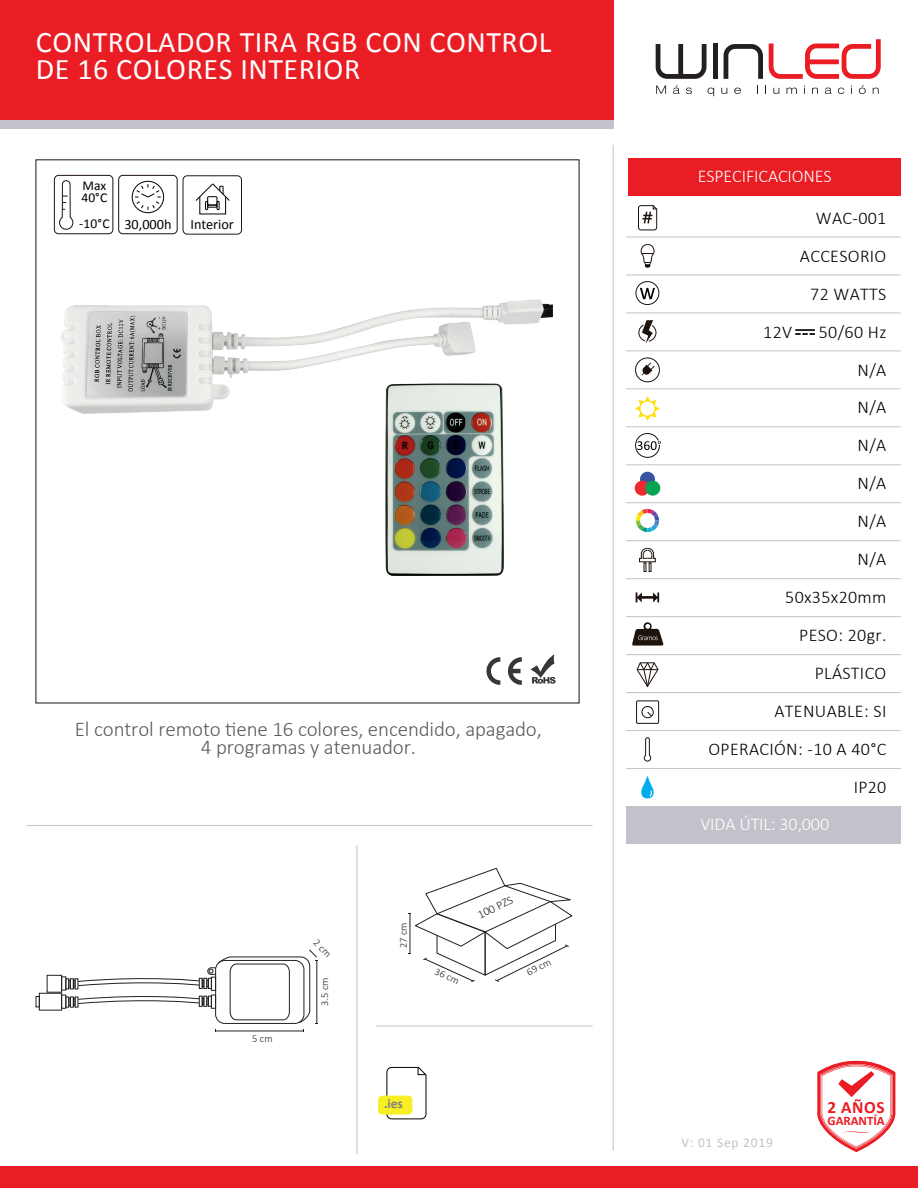
<style>
.page{position:relative;width:918px;height:1188px;background:#fff}
.page>*{position:absolute;margin:0;border:0;box-sizing:border-box;transform-origin:0 0}
.t1{font:30px/27px "Calibri";letter-spacing:.02em;color:#fff}
.t2{font:300 21px/18px "Calibri";letter-spacing:-.005em;color:#5b5b5f;text-align:center}
.t3{font:300 18px/38px "Calibri";letter-spacing:.02em;color:#000;text-align:right}
.t4{font:300 18px "Calibri";letter-spacing:-.005em;color:#fff}
.t5{font:700 17.25px "Calibri";color:#ea1c24}
.t6{font:14.25px "Calibri";color:#000}
.t7{font:13.5px "Calibri";letter-spacing:.055em;color:#c2c3ca}
.t8{font:13.5px/12px "Calibri";color:#000}
.t9{font:700 13.5px "Calibri";color:#808080}
.t10{font:700 12.9px "Calibri";letter-spacing:-.005em;color:#ea1c24}
.t11{font:300 12px "Calibri";color:#221f1f}
.t12{font:300 10.5px "Calibri";color:#221f1f}
.t13{font:300 10.5px "Calibri";color:#232020}
.s1{font-size:13.5px}
</style>
<div class="page">
<div style="left:626px;top:807px;width:275px;height:37px;background:#c2c3ca"></div>
<div style="left:629px;top:158px;width:272px;height:38px;background:#ea1c24"></div>
<div style="left:0;top:120px;width:613px;height:9px;background:#c2c3ca"></div>
<div style="left:0;top:0;width:613px;height:120px;background:#ea1c24"></div>
<div style="left:0;top:1167px;width:918px;height:21px;background:#ea1c24"></div>
<hr style="left:357px;top:845px;width:1px;height:309px;background:#c2c3ca">
<hr style="left:626px;top:806px;width:275px;height:1px;background:#c2c3ca">
<hr style="left:626px;top:768px;width:275px;height:1px;background:#c2c3ca">
<hr style="left:626px;top:730px;width:275px;height:1px;background:#c2c3ca">
<hr style="left:626px;top:692px;width:275px;height:1px;background:#c2c3ca">
<hr style="left:626px;top:654px;width:275px;height:1px;background:#c2c3ca">
<hr style="left:626px;top:616px;width:275px;height:1px;background:#c2c3ca">
<hr style="left:626px;top:578px;width:275px;height:1px;background:#c2c3ca">
<hr style="left:626px;top:540px;width:275px;height:1px;background:#c2c3ca">
<hr style="left:626px;top:502px;width:275px;height:1px;background:#c2c3ca">
<hr style="left:626px;top:464px;width:275px;height:1px;background:#c2c3ca">
<hr style="left:626px;top:426px;width:275px;height:1px;background:#c2c3ca">
<hr style="left:626px;top:388px;width:275px;height:1px;background:#c2c3ca">
<hr style="left:626px;top:350px;width:275px;height:1px;background:#c2c3ca">
<hr style="left:626px;top:313px;width:275px;height:1px;background:#c2c3ca">
<hr style="left:626px;top:275px;width:275px;height:1px;background:#c2c3ca">
<hr style="left:626px;top:237px;width:275px;height:1px;background:#c2c3ca">
<hr style="left:613px;top:145px;width:1px;height:1006px;background:#c2c3ca">
<hr style="left:26px;top:825px;width:567px;height:1px;background:#c2c3ca">
<hr style="left:376px;top:1026px;width:217px;height:1px;background:#c2c3ca">
<svg style="left:817px;top:1061px;width:79px;height:91px"></svg>
<svg style="left:386px;top:1066px;width:41px;height:54px"></svg>
<div style="left:378px;top:1096px;width:34px;height:19px;background:#f7ee23;border-radius:4px"></div>
<svg style="left:656px;top:44px;width:51px;height:35px"></svg>
<div style="left:713px;top:43px;width:5px;height:36px;background:#231f20"></div>
<svg style="left:724px;top:44px;width:39px;height:35px"></svg>
<svg style="left:769px;top:39px;width:112px;height:40px"></svg>
<svg style="left:656px;top:86px;width:10px;height:8px"></svg>
<svg style="left:673px;top:85px;width:7px;height:9px"></svg>
<svg style="left:686px;top:88px;width:6px;height:6px"></svg>
<svg style="left:708px;top:88px;width:6px;height:8px"></svg>
<svg style="left:721px;top:88px;width:6px;height:6px"></svg>
<svg style="left:734px;top:88px;width:7px;height:6px"></svg>
<svg style="left:773px;top:88px;width:6px;height:6px"></svg>
<svg style="left:787px;top:88px;width:10px;height:6px"></svg>
<svg style="left:812px;top:88px;width:6px;height:6px"></svg>
<svg style="left:825px;top:88px;width:7px;height:6px"></svg>
<svg style="left:838px;top:88px;width:6px;height:6px"></svg>
<svg style="left:859px;top:85px;width:7px;height:9px"></svg>
<svg style="left:873px;top:88px;width:6px;height:6px"></svg>
<svg style="left:409px;top:868px;width:164px;height:114px"></svg>
<svg style="left:486px;top:654px;width:70px;height:31px"></svg>
<div style="left:54px;top:175px;width:59px;height:59px;border:1px solid #1e120d;border-radius:4px"></div>
<svg style="left:59px;top:180px;width:14px;height:50px"></svg>
<div style="left:118px;top:175px;width:60px;height:59px;border:1px solid #1e120d;border-radius:4px"></div>
<div style="left:132px;top:181px;width:32px;height:32px;border:1px solid #000;border-radius:50%"></div>
<svg style="left:135px;top:184px;width:26px;height:26px"></svg>
<div style="left:183px;top:175px;width:59px;height:60px;border:1px solid #211915;border-radius:4px"></div>
<svg style="left:196px;top:183px;width:34px;height:27px"></svg>
<svg style="left:638px;top:205px;width:19px;height:26px"></svg>
<svg style="left:641px;top:244px;width:13px;height:24px"></svg>
<div style="left:636px;top:281px;width:23px;height:24px;border:1px solid #1e120d;border-radius:50%"></div>
<svg style="left:640px;top:288px;width:15px;height:11px"></svg>
<svg style="left:639px;top:320px;width:17px;height:24px"></svg>
<div style="left:635px;top:358px;width:25px;height:24px;border:1px solid #1e120d;border-radius:50%"></div>
<svg style="left:642px;top:362px;width:13px;height:14px"></svg>
<svg style="left:635px;top:396px;width:25px;height:25px"></svg>
<svg style="left:635px;top:433px;width:26px;height:25px"></svg>
<div style="left:640px;top:472px;width:15px;height:15px;background:#3954a4;border-radius:50%"></div>
<div style="left:635px;top:481px;width:15px;height:15px;background:#ed2b2f;border-radius:50%"></div>
<div style="left:645px;top:481px;width:15px;height:15px;background:#04a451;border-radius:50%"></div>
<svg style="left:635px;top:508px;width:25px;height:25px"></svg>
<svg style="left:639px;top:548px;width:17px;height:24px"></svg>
<svg style="left:636px;top:592px;width:23px;height:10px"></svg>
<svg style="left:632px;top:622px;width:32px;height:24px"></svg>
<svg style="left:637px;top:662px;width:21px;height:25px"></svg>
<div style="left:636px;top:701px;width:23px;height:23px;border:1px solid #1e120d"></div>
<div style="left:642px;top:706px;width:11px;height:12px;border:1px solid #1e120d;border-radius:50%"></div>
<svg style="left:647px;top:712px;width:5px;height:5px"></svg>
<svg style="left:644px;top:737px;width:7px;height:25px"></svg>
<svg style="left:641px;top:775px;width:13px;height:23px"></svg>
<img style="left:60px;top:299px;width:492px;height:277px">
<hr style="left:216px;top:1031px;width:88px;height:1px;background:#232020">
<div style="left:61px;top:995px;width:5px;height:13px;border:1px solid #232020"></div>
<div style="left:61px;top:977px;width:5px;height:13px;border:1px solid #232020"></div>
<div style="left:39px;top:993px;width:23px;height:17px;border:1px solid #232020"></div>
<div style="left:47px;top:975px;width:15px;height:17px;border:1px solid #232020"></div>
<div style="left:36px;top:996px;width:4px;height:11px;border:1px solid #232020"></div>
<svg style="left:796px;top:329px;width:19px;height:6px"></svg>
<svg style="left:66px;top:949px;width:252px;height:75px"></svg>
<h1 class="t1" style="left:36px;top:29px;width:517px">CONTROLADOR TIRA RGB CON CONTROL<br>DE 16 COLORES INTERIOR</h1>
<p class="t8" style="left:82px;top:180px;width:27px">Max<br>40°C</p>
<p class="t6" style="left:79px;top:215px;width:94px"><span class="s1">-10°C</span> 30,000h</p>
<p class="t6" style="left:191px;top:215px;width:45px">Interior</p>
<p class="t2" style="left:75px;top:720px;width:469px">El control remoto tiene 16 colores, encendido, apagado,<br>4 programas y atenuador.</p>
<p class="t13" style="left:252px;top:1032px;width:22px">5 cm</p>
<p class="t13" style="left:318px;top:1006px;width:30px;rotate:-90deg">3.5 cm</p>
<p class="t12" style="left:397px;top:948px;width:27px;rotate:-90deg">27 cm</p>
<p class="t12" style="left:438px;top:965px;width:27px;rotate:25deg">36 cm</p>
<p class="t11" style="left:475px;top:909px;width:39px;rotate:-26deg">100 PZS</p>
<p class="t12" style="left:525px;top:967px;width:27px;rotate:-26deg">69 cm</p>
<p class="t9" style="left:384px;top:1095px;width:20px">.ies</p>
<p class="t4" style="left:698px;top:165px;width:135px">ESPECIFICACIONES</p>
<p class="t3" style="left:800px;top:198px;width:88px">WAC-001<br>ACCESORIO<br>72 WATTS</p>
<p class="t3" style="left:708px;top:312px;width:180px">50/60 Hz<br>N/A<br>N/A<br>N/A<br>N/A<br>N/A<br>N/A<br>50x35x20mm<br>PESO: 20gr.<br>PLÁSTICO<br>ATENUABLE: SI<br>OPERACIÓN: -10 A 40°C<br>IP20</p>
<p class="t3" style="left:763px;top:312px;width:30px">12V</p>
<p class="t4" style="left:700px;top:813px;width:130px">VIDA ÚTIL: 30,000</p>
<p class="t7" style="left:681px;top:1134px;width:93px">V: 01 Sep 2019</p>
<p class="t5" style="left:827px;top:1096px;width:59px">2 AÑOS</p>
<p class="t10" style="left:828px;top:1112px;width:59px">GARANTÍA</p>
</div>
